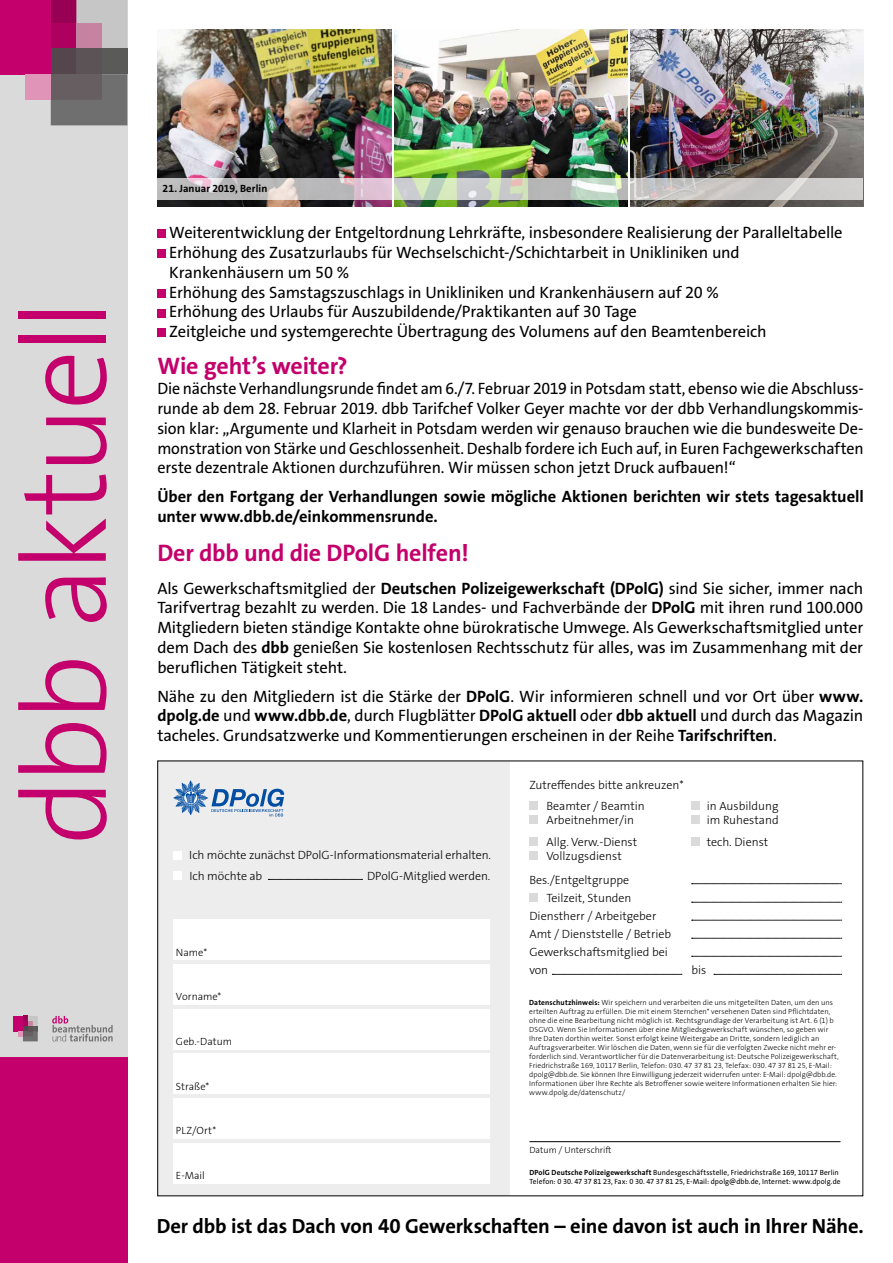
<style>
.page{position:relative;width:893px;height:1263px;background:#fff}
.page>*{position:absolute;margin:0;border:0;box-sizing:border-box;transform-origin:0 0}
.t1{font:300 120px "The Sans Os F";letter-spacing:-.045em;color:#c3006b}
.t2{font:700 24px "The Sans Os F";letter-spacing:-.01em;color:#c3006b}
.t3{font:700 20.55px "The Sans Os F";letter-spacing:-.01em;color:#000}
.t4{font:16.5px/19.8px "The Sans Os F";letter-spacing:-.01em;color:#000;text-align:justify}
.t5{font:700 16.5px/19.8px "The Sans Os F";letter-spacing:-.005em;color:#000}
.t6{font:300 12px/18px "The Sans Os F";color:#000}
.t7{font:300 10.5px "The Sans Os F";letter-spacing:.005em;color:#000}
.t8{font:700 10.5px "The Sans Os F";letter-spacing:.01em;color:#000}
.t9{font:300 9px "The Sans Os F";color:#000}
.t10{font:300 7.5px/9px "The Sans Os F";letter-spacing:.01em;color:#000}
.t11{font:7.5px/9px "The Sans Os F";letter-spacing:.01em;color:#000}
.s1{font-weight:700}
</style>
<div class="page">
<div style="left:0;top:0;width:127px;height:1263px;background:#dadada"></div>
<div style="left:0;top:0;width:51px;height:74px;background:#c3006b"></div>
<div style="left:51px;top:0;width:25px;height:23px;background:#980053"></div>
<div style="left:51px;top:23px;width:25px;height:26px;background:#ae005f"></div>
<div style="left:51px;top:49px;width:25px;height:25px;background:#55454c"></div>
<svg style="left:76px;top:0;width:51px;height:49px;background:#c3b1b9"></svg>
<div style="left:76px;top:49px;width:26px;height:25px;background:#5b5356"></div>
<div style="left:102px;top:49px;width:25px;height:25px;background:#5a5a59"></div>
<svg style="left:51px;top:74px;width:76px;height:51px;background:#6d696a"></svg>
<div style="left:25px;top:74px;width:26px;height:26px;background:#e094b7"></div>
<div style="left:0;top:1057px;width:127px;height:206px;background:#c3006b"></div>
<svg style="left:52px;top:1016px;width:61px;height:25px"></svg>
<div style="left:13px;top:1016px;width:10px;height:15px;background:#c3006b"></div>
<svg style="left:18px;top:1016px;width:20px;height:25px"></svg>
<div style="left:157px;top:760px;width:353px;height:436px;background:#ededed"></div>
<div style="left:173px;top:919px;width:317px;height:41px;background:#fff"></div>
<div style="left:173px;top:964px;width:317px;height:41px;background:#fff"></div>
<div style="left:173px;top:1008px;width:317px;height:41px;background:#fff"></div>
<div style="left:173px;top:1053px;width:317px;height:41px;background:#fff"></div>
<div style="left:173px;top:1098px;width:317px;height:41px;background:#fff"></div>
<div style="left:173px;top:1143px;width:317px;height:41px;background:#fff"></div>
<div style="left:529px;top:801px;width:9px;height:9px;background:#dadada"></div>
<div style="left:691px;top:801px;width:9px;height:9px;background:#dadada"></div>
<div style="left:529px;top:815px;width:9px;height:9px;background:#dadada"></div>
<div style="left:691px;top:815px;width:9px;height:9px;background:#dadada"></div>
<div style="left:529px;top:837px;width:9px;height:9px;background:#dadada"></div>
<div style="left:691px;top:837px;width:9px;height:9px;background:#dadada"></div>
<div style="left:529px;top:851px;width:9px;height:9px;background:#dadada"></div>
<div style="left:529px;top:893px;width:9px;height:9px;background:#dadada"></div>
<hr style="left:529px;top:1141px;width:311px;height:1px;background:#000">
<div style="left:173px;top:851px;width:9px;height:8px;background:#fff"></div>
<div style="left:173px;top:871px;width:9px;height:8px;background:#fff"></div>
<svg style="left:173px;top:780px;width:111px;height:36px"></svg>
<svg style="left:268px;top:879px;width:94px;height:1px"></svg>
<svg style="left:692px;top:883px;width:149px;height:1px"></svg>
<svg style="left:692px;top:902px;width:150px;height:1px"></svg>
<svg style="left:692px;top:920px;width:150px;height:1px"></svg>
<svg style="left:692px;top:938px;width:150px;height:1px"></svg>
<svg style="left:692px;top:956px;width:149px;height:1px"></svg>
<svg style="left:714px;top:974px;width:128px;height:1px"></svg>
<svg style="left:552px;top:974px;width:130px;height:1px"></svg>
<img style="left:395px;top:30px;width:233px;height:176px">
<img style="left:157px;top:30px;width:235px;height:176px">
<img style="left:631px;top:30px;width:232px;height:176px">
<svg style="left:157px;top:178px;width:706px;height:22px;background:#c9c9c5"></svg>
<div style="left:157px;top:230px;width:9px;height:8px;background:#c3006b"></div>
<div style="left:157px;top:250px;width:9px;height:8px;background:#c3006b"></div>
<div style="left:157px;top:289px;width:9px;height:8px;background:#c3006b"></div>
<div style="left:157px;top:309px;width:9px;height:8px;background:#c3006b"></div>
<div style="left:157px;top:329px;width:9px;height:8px;background:#c3006b"></div>
<h1 class="t1" style="left:-12px;top:845px;width:547px;rotate:-90deg">dbb aktuell</h1>
<p class="t8" style="left:163px;top:182px;width:106px">21. Januar 2019, Berlin</p>
<p class="t4" style="left:169px;top:223px;width:675px;text-align:left">Weiterentwicklung der Entgeltordnung Lehrkräfte, insbesondere Realisierung der Paralleltabelle Erhöhung des Zusatzurlaubs für Wechselschicht-/Schichtarbeit in Unikliniken und Krankenhäusern um 50 %<br>Erhöhung des Samstagszuschlags in Unikliniken und Krankenhäusern auf 20 %<br>Erhöhung des Urlaubs für Auszubildende/Praktikanten auf 30 Tage<br>Zeitgleiche und systemgerechte Übertragung des Volumens auf den Beamtenbereich</p>
<h2 class="t2" style="left:157px;top:351px;width:192px">Wie geht’s weiter?</h2>
<p class="t4" style="left:157px;top:379px;width:708px">Die nächste Verhandlungsrunde findet am 6./7. Februar 2019 in Potsdam statt, ebenso wie die Abschluss&shy;runde ab dem 28. Februar 2019. dbb Tarifchef Volker Geyer machte vor der dbb Verhandlungskommis&shy;sion klar: „Argumente und Klarheit in Potsdam werden wir genauso brauchen wie die bundesweite De&shy;monstration von Stärke und Geschlossenheit. Deshalb fordere ich Euch auf, in Euren Fachgewerkschaften erste dezentrale Aktionen durchzuführen. Wir müssen schon jetzt Druck aufbauen!“</p>
<p class="t5" style="left:157px;top:486px;width:708px">Über den Fortgang der Verhandlungen sowie mögliche Aktionen berichten wir stets tagesaktuell unter www.dbb.de/einkommensrunde.</p>
<h2 class="t2" style="left:157px;top:537px;width:313px">Der dbb und die DPolG helfen!</h2>
<p class="t4" style="left:157px;top:578px;width:707px">Als Gewerkschaftsmitglied der <span class="s1">Deutschen Polizeigewerkschaft (DPolG)</span> sind Sie sicher, immer nach Tarifvertrag bezahlt zu werden. Die 18 Landes- und Fachverbände der <span class="s1">DPolG</span> mit ihren rund 100.000<br>Mitgliedern bieten ständige Kontakte ohne bürokratische Umwege. Als Gewerkschaftsmitglied unter dem Dach des <span class="s1">dbb</span> genießen Sie kostenlosen Rechtsschutz für alles, was im Zusammenhang mit der beruflichen Tätigkeit steht.</p>
<p class="t4" style="left:157px;top:686px;width:707px">Nähe zu den Mitgliedern ist die Stärke der <span class="s1">DPolG</span>. Wir informieren schnell und vor Ort über <span class="s1">www. dpolg.de</span> und <span class="s1">www.dbb.de</span>, durch Flugblätter <span class="s1">DPolG aktuell</span> oder <span class="s1">dbb aktuell</span> und durch das Magazin tacheles. Grundsatzwerke und Kommentierungen erscheinen in der Reihe <span class="s1">Tarifschriften</span>.</p>
<p class="t6" style="left:189px;top:845px;width:303px;line-height:20.2px">Ich möchte zunächst DPolG-Informationsmaterial erhalten.<br>Ich möchte ab</p>
<p class="t6" style="left:367px;top:866px;width:125px">DPolG-Mitglied werden.</p>
<p class="t7" style="left:176px;top:945px;width:33px">Name*</p>
<p class="t7" style="left:176px;top:990px;width:47px">Vorname*</p>
<p class="t7" style="left:176px;top:1035px;width:58px">Geb.-Datum</p>
<p class="t7" style="left:176px;top:1079px;width:35px">Straße*</p>
<p class="t7" style="left:176px;top:1124px;width:42px">PLZ/Ort*</p>
<p class="t7" style="left:176px;top:1169px;width:30px">E-Mail</p>
<p class="t6" style="left:546px;top:775px;width:139px;line-height:20.4px;text-indent:-17px">Zutreffendes bitte ankreuzen*<br>Beamter / Beamtin</p>
<p class="t6" style="left:707px;top:797px;width:73px">in Ausbildung</p>
<p class="t6" style="left:546px;top:811px;width:89px">Arbeitnehmer/in</p>
<p class="t6" style="left:707px;top:811px;width:73px">im Ruhestand</p>
<p class="t6" style="left:546px;top:833px;width:92px">Allg. Verw.-Dienst</p>
<p class="t6" style="left:707px;top:833px;width:63px">tech. Dienst</p>
<p class="t6" style="left:529px;top:844px;width:101px;line-height:24px;text-indent:17px">Vollzugsdienst<br>Bes./Entgeltgruppe</p>
<p class="t6" style="left:529px;top:889px;width:143px;text-indent:17px">Teilzeit, Stunden<br>Dienstherr / Arbeitgeber<br>Amt / Dienststelle / Betrieb<br>Gewerkschaftsmitglied bei von</p>
<p class="t6" style="left:691px;top:961px;width:16px">bis</p>
<p class="t10" style="left:529px;top:997px;width:311px"><span class="s1">Datenschutzhinweis:</span> Wir speichern und verarbeiten die uns mitgeteilten Daten, um den uns erteilten Auftrag zu erfüllen. Die mit einem Sternchen* versehenen Daten sind Pflichtdaten, ohne die eine Bearbeitung nicht möglich ist. Rechtsgrundlage der Verarbeitung ist Art. 6 (1) b DSGVO. Wenn Sie Informationen über eine Mitgliedsgewerkschaft wünschen, so geben wir Ihre Daten dorthin weiter. Sonst erfolgt keine Weitergabe an Dritte, sondern lediglich an Auftragsverarbeiter. Wir löschen die Daten, wenn sie für die verfolgten Zwecke nicht mehr er&shy;forderlich sind. Verantwortlicher für die Datenverarbeitung ist: Deutsche Polizeigewerkschaft, Friedrichstraße 169, 10117 Berlin, Telefon: 030. 47 37 81 23, Telefax: 030. 47 37 81 25, E-Mail: dpolg@dbb.de. Sie können Ihre Einwilligung jederzeit widerrufen unter: E-Mail: dpolg@dbb.de.<br>Informationen über Ihre Rechte als Betroffener sowie weitere Informationen erhalten Sie hier: www.dpolg.de/datenschutz/</p>
<p class="t9" style="left:529px;top:1144px;width:84px">Datum / Unterschrift</p>
<p class="t11" style="left:529px;top:1168px;width:313px"><span class="s1">DPolG Deutsche Polizeigewerkschaft</span> Bundesgeschäftsstelle, Friedrichstraße 169, 10117 Berlin<br>Telefon: 0 30. 47 37 81 23, Fax: 0 30. 47 37 81 25, E-Mail: dpolg@dbb.de, Internet: www.dpolg.de</p>
<p class="t3" style="left:157px;top:1213px;width:709px">Der dbb ist das Dach von 40 Gewerkschaften – eine davon ist auch in Ihrer Nähe.</p>
</div>
